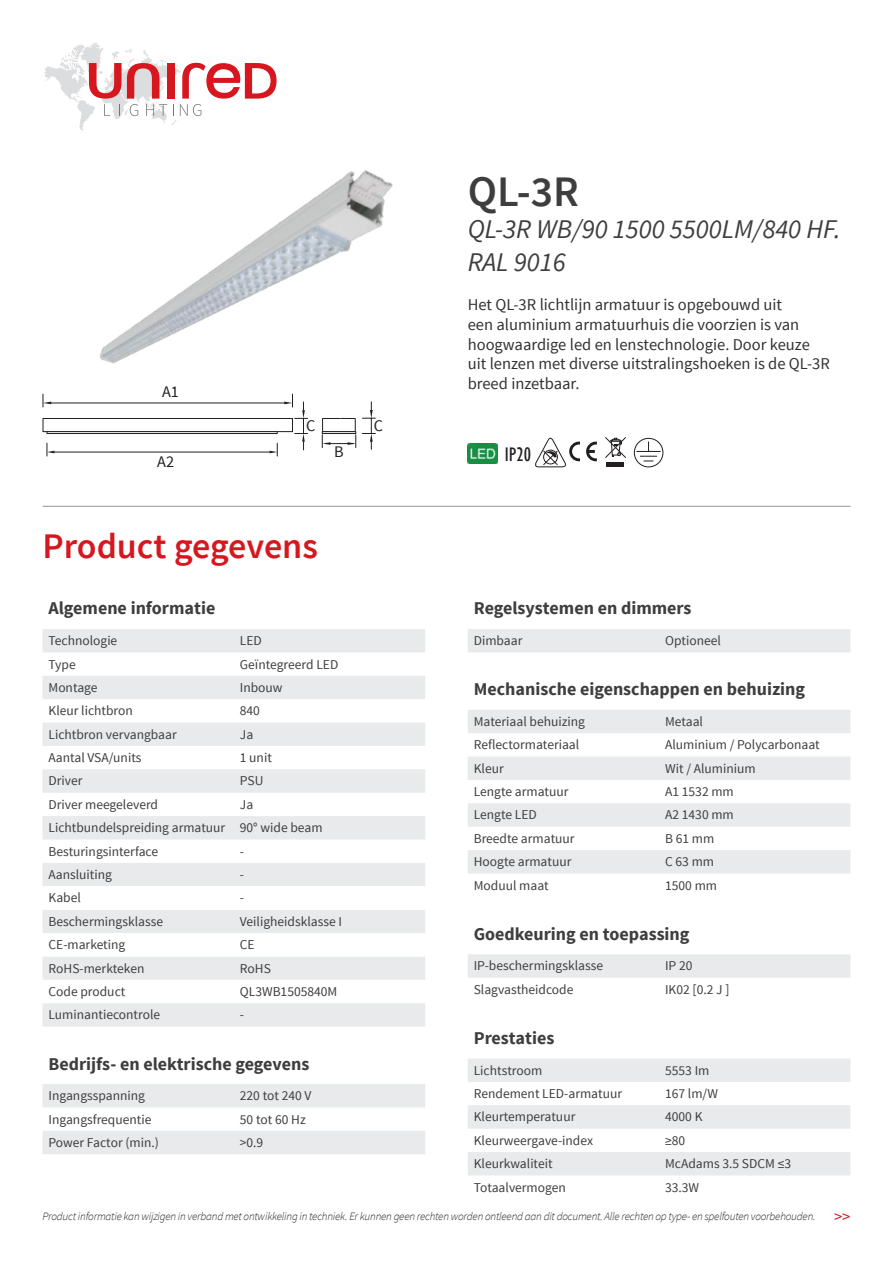
<style>
.page{position:relative;width:893px;height:1263px;background:#fff}
.page>*{position:absolute;margin:0;border:0;box-sizing:border-box;transform-origin:0 0}
.t1{font:600 43.5px "Source Sans Pro";color:#3e3e3f}
.t2{font:600 36px "Source Sans Pro";color:#d7171f}
.t3{font:italic 27px/32.4px "Source Sans Pro";color:#3e3e3f}
.t4{font:condensed 20.1px "Gill Sans";color:#231f20}
.t5{font:700 18px "Source Sans Pro";color:#3e3e3f}
.t6{font:16.5px/19.8px "Source Sans Pro";color:#333233}
.t7{font:16.5px "Source Sans Pro";color:#d7171f}
.t8{font:16.2px "Source Sans Pro";color:#231f20}
.t9{font:13.5px/23.4px "Source Sans Pro";color:#3e3e3f}
.t10{font:italic 300 11.25px "Source Sans Pro";letter-spacing:-.02em;color:#231f20}
</style>
<div class="page">
<svg style="left:44px;top:43px;width:233px;height:88px"></svg>
<hr style="left:43px;top:506px;width:807px;height:1px;background:#939598">
<svg style="left:43px;top:629px;width:382px;height:525px"></svg>
<svg style="left:43px;top:769px;width:382px;height:257px;fill:#e9eaeb"></svg>
<svg style="left:43px;top:886px;width:382px;height:117px"></svg>
<svg style="left:468px;top:629px;width:382px;height:453px"></svg>
<svg style="left:468px;top:1105px;width:382px;height:70px"></svg>
<img style="left:468px;top:444px;width:29px;height:19px">
<svg style="left:535px;top:437px;width:45px;height:31px"></svg>
<svg style="left:586px;top:442px;width:11px;height:19px"></svg>
<div style="left:634px;top:438px;width:29px;height:29px;border:1px solid #231f20;border-radius:50%"></div>
<svg style="left:637px;top:442px;width:23px;height:20px"></svg>
<hr style="left:607px;top:462px;width:17px;height:4px;background:#231f20">
<svg style="left:605px;top:437px;width:21px;height:21px"></svg>
<hr style="left:54px;top:452px;width:216px;height:1px;background:#231f20">
<svg style="left:47px;top:443px;width:7px;height:13px"></svg>
<svg style="left:270px;top:443px;width:8px;height:13px"></svg>
<svg style="left:322px;top:435px;width:34px;height:13px"></svg>
<svg style="left:362px;top:402px;width:13px;height:47px"></svg>
<div style="left:43px;top:418px;width:250px;height:14px;border:1px solid #231f20"></div>
<div style="left:322px;top:418px;width:33px;height:14px;border:1px solid #231f20"></div>
<div style="left:322px;top:432px;width:34px;height:2px;border:1px solid #231f20"></div>
<div style="left:47px;top:432px;width:230px;height:2px;border:1px solid #231f20"></div>
<hr style="left:51px;top:403px;width:233px;height:1px;background:#231f20">
<svg style="left:43px;top:394px;width:8px;height:13px"></svg>
<svg style="left:284px;top:394px;width:24px;height:56px"></svg>
<img style="left:99px;top:170px;width:294px;height:194px">
<p class="t8" style="left:162px;top:381px;width:18px">A1</p>
<p class="t8" style="left:157px;top:451px;width:18px">A2</p>
<p class="t8" style="left:306px;top:416px;width:11px">C</p>
<p class="t8" style="left:374px;top:416px;width:11px">C</p>
<h1 class="t1" style="left:468px;top:175px;width:113px">QL-3R</h1>
<h3 class="t3" style="left:468px;top:215px;width:374px">QL-3R WB/90 1500 5500LM/840 HF.<br>RAL 9016</h3>
<p class="t6" style="left:468px;top:296px;width:364px">Het QL-3R lichtlijn armatuur is opgebouwd uit<br>een aluminium armatuurhuis die voorzien is van hoogwaardige led en lenstechnologie. Door keuze uit lenzen met diverse uitstralingshoeken is de QL-3R breed inzetbaar.</p>
<p class="t8" style="left:334px;top:441px;width:11px">B</p>
<h3 class="t4" style="left:505px;top:443px;width:28px">IP20</h3>
<h2 class="t2" style="left:43px;top:533px;width:277px">Product gegevens</h2>
<h3 class="t5" style="left:474px;top:601px;width:219px">Regelsystemen en dimmers</h3>
<p class="t9" style="left:474px;top:630px;width:50px">Dimbaar</p>
<p class="t9" style="left:665px;top:630px;width:57px">Optioneel</p>
<h3 class="t5" style="left:474px;top:682px;width:333px">Mechanische eigenschappen en behuizing</h3>
<p class="t9" style="left:474px;top:711px;width:113px">Materiaal behuizing</p>
<p class="t9" style="left:665px;top:711px;width:39px">Metaal</p>
<p class="t9" style="left:474px;top:734px;width:107px">Reflectormateriaal</p>
<p class="t9" style="left:665px;top:734px;width:156px">Aluminium / Polycarbonaat</p>
<p class="t9" style="left:474px;top:757px;width:31px">Kleur</p>
<p class="t9" style="left:665px;top:757px;width:92px">Wit / Aluminium</p>
<p class="t9" style="left:474px;top:781px;width:96px">Lengte armatuur</p>
<p class="t9" style="left:665px;top:781px;width:70px">A1 1532 mm</p>
<p class="t9" style="left:474px;top:804px;width:65px">Lengte LED</p>
<p class="t9" style="left:665px;top:804px;width:70px">A2 1430 mm</p>
<p class="t9" style="left:474px;top:828px;width:102px">Breedte armatuur</p>
<p class="t9" style="left:665px;top:828px;width:51px">B 61 mm</p>
<p class="t9" style="left:474px;top:851px;width:99px">Hoogte armatuur</p>
<p class="t9" style="left:665px;top:851px;width:50px">C 63 mm</p>
<p class="t9" style="left:474px;top:874px;width:77px">Moduul maat</p>
<p class="t9" style="left:665px;top:874px;width:53px">1500 mm</p>
<h3 class="t5" style="left:474px;top:927px;width:217px">Goedkeuring en toepassing</h3>
<p class="t9" style="left:474px;top:955px;width:131px">IP-beschermingsklasse</p>
<p class="t9" style="left:665px;top:955px;width:29px">IP 20</p>
<p class="t9" style="left:474px;top:979px;width:101px">Slagvastheidcode</p>
<p class="t9" style="left:665px;top:979px;width:66px">IK02 [0.2 J ]</p>
<h3 class="t5" style="left:474px;top:1031px;width:82px">Prestaties</h3>
<p class="t9" style="left:474px;top:1059px;width:70px">Lichtstroom</p>
<p class="t9" style="left:665px;top:1059px;width:46px">5553 Im</p>
<p class="t9" style="left:474px;top:1083px;width:150px">Rendement LED-armatuur</p>
<p class="t9" style="left:665px;top:1083px;width:54px">167 lm/W</p>
<p class="t9" style="left:474px;top:1106px;width:103px">Kleurtemperatuur</p>
<p class="t9" style="left:665px;top:1106px;width:39px">4000 K</p>
<p class="t9" style="left:474px;top:1130px;width:121px">Kleurweergave-index</p>
<p class="t9" style="left:665px;top:1129px;width:22px">≥80</p>
<p class="t9" style="left:474px;top:1153px;width:80px">Kleurkwaliteit</p>
<p class="t9" style="left:665px;top:1152px;width:127px">McAdams 3.5 SDCM ≤3</p>
<p class="t9" style="left:474px;top:1176px;width:94px">Totaalvermogen</p>
<p class="t9" style="left:665px;top:1176px;width:36px">33.3W</p>
<p class="t10" style="left:43px;top:1211px;width:774px">Product informatie kan wijzigen in verband met ontwikkeling in techniek. Er kunnen geen rechten worden ontleend aan dit document. Alle rechten op type- en spelfouten voorbehouden.</p>
<h3 class="t5" style="left:49px;top:601px;width:168px">Algemene informatie</h3>
<p class="t9" style="left:49px;top:630px;width:70px">Technologie</p>
<p class="t9" style="left:240px;top:630px;width:23px">LED</p>
<p class="t9" style="left:49px;top:653px;width:29px">Type</p>
<p class="t9" style="left:240px;top:653px;width:100px">GeÏntegreerd LED</p>
<p class="t9" style="left:49px;top:677px;width:51px">Montage</p>
<p class="t9" style="left:240px;top:677px;width:44px">Inbouw</p>
<p class="t9" style="left:49px;top:700px;width:86px">Kleur lichtbron</p>
<p class="t9" style="left:240px;top:700px;width:22px">840</p>
<p class="t9" style="left:49px;top:723px;width:130px">Lichtbron vervangbaar</p>
<p class="t9" style="left:240px;top:723px;width:15px">Ja</p>
<p class="t9" style="left:49px;top:747px;width:95px">Aantal VSA/units</p>
<p class="t9" style="left:240px;top:747px;width:34px">1 unit</p>
<p class="t9" style="left:49px;top:770px;width:35px">Driver</p>
<p class="t9" style="left:240px;top:770px;width:25px">PSU</p>
<p class="t9" style="left:49px;top:794px;width:111px">Driver meegeleverd</p>
<p class="t9" style="left:49px;top:794px;width:275px;text-indent:191px">Ja<br>Lichtbundelspreiding armatuur 90° wide beam<br>Besturingsinterface</p>
<p class="t9" style="left:240px;top:840px;width:6px">-</p>
<p class="t9" style="left:49px;top:864px;width:65px">Aansluiting</p>
<p class="t9" style="left:240px;top:864px;width:6px">-</p>
<p class="t9" style="left:49px;top:887px;width:34px">Kabel</p>
<p class="t9" style="left:240px;top:887px;width:6px">-</p>
<p class="t9" style="left:49px;top:911px;width:116px">Beschermingsklasse</p>
<p class="t9" style="left:240px;top:911px;width:104px">Veiligheidsklasse I</p>
<p class="t9" style="left:49px;top:934px;width:78px">CE-marketing</p>
<p class="t9" style="left:240px;top:934px;width:16px">CE</p>
<p class="t9" style="left:49px;top:957px;width:97px">RoHS-merkteken</p>
<p class="t9" style="left:240px;top:957px;width:33px">RoHS</p>
<p class="t9" style="left:49px;top:981px;width:78px">Code product</p>
<p class="t9" style="left:240px;top:981px;width:99px">QL3WB1505840M</p>
<p class="t9" style="left:49px;top:1004px;width:113px">Luminantiecontrole</p>
<p class="t9" style="left:240px;top:1004px;width:6px">-</p>
<h3 class="t5" style="left:49px;top:1056px;width:262px">Bedrijfs- en elektrische gegevens</h3>
<p class="t9" style="left:49px;top:1085px;width:98px">Ingangsspanning</p>
<p class="t9" style="left:240px;top:1085px;width:73px">220 tot 240 V</p>
<p class="t9" style="left:49px;top:1108px;width:104px">Ingangsfrequentie</p>
<p class="t9" style="left:240px;top:1108px;width:67px">50 tot 60 Hz</p>
<p class="t9" style="left:49px;top:1132px;width:112px">Power Factor (min.)</p>
<p class="t9" style="left:240px;top:1132px;width:25px">&gt;0.9</p>
<p class="t7" style="left:834px;top:1210px;width:18px">&gt;&gt;</p>
</div>
